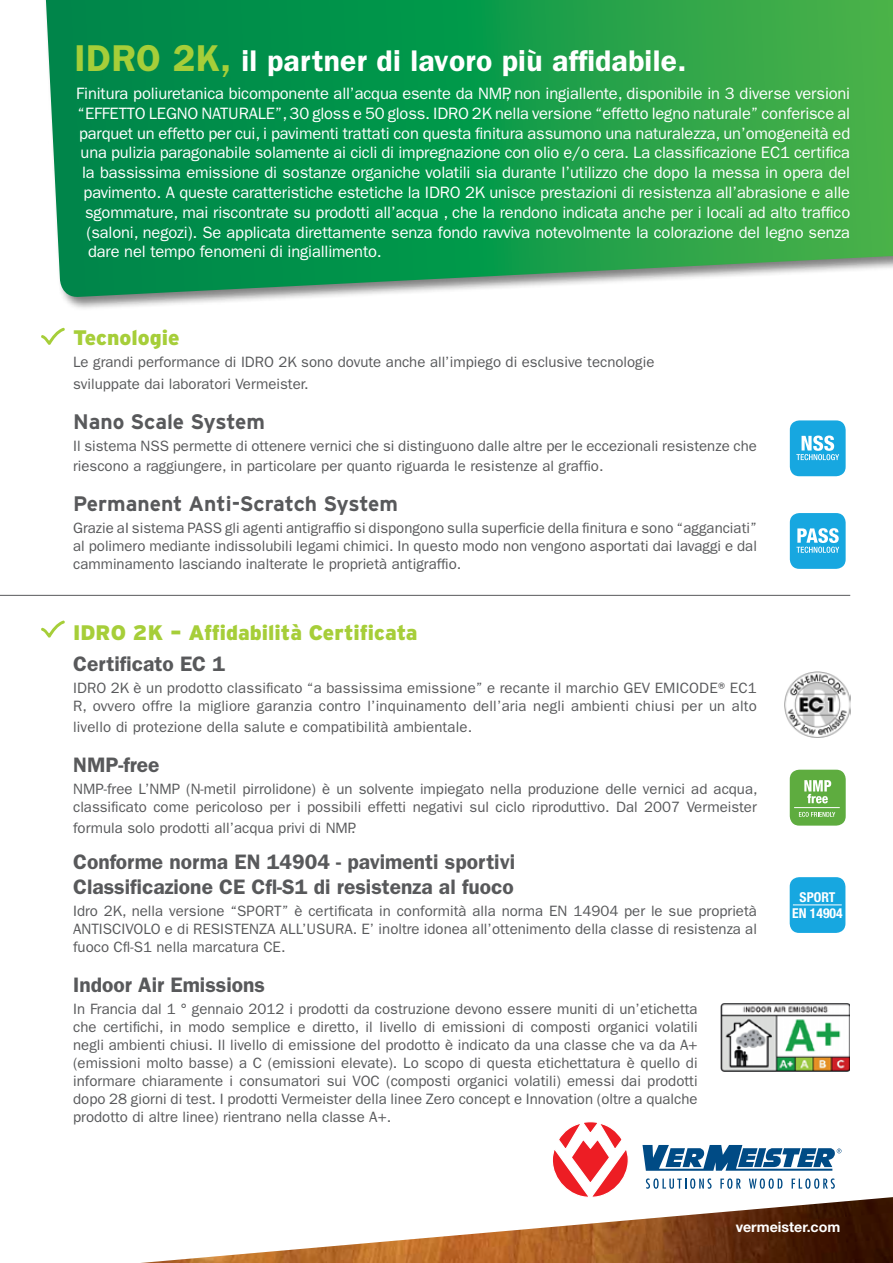
<style>
.page{position:relative;width:893px;height:1263px;background:#fff}
.page>*{position:absolute;margin:0;border:0;box-sizing:border-box;transform-origin:0 0}
.t1{font:600 30px "Franklin Gothic LT";letter-spacing:.01em;color:#fff}
.t2{font:600 21px/25.2px "Franklin Gothic LT";color:#58595b}
.t3{font:700 21px "Interstate";color:#58595b}
.t4{font:900 21px "Interstate";color:#a6ce39}
.t5{font:16.5px "Franklin Gothic LT";letter-spacing:-.01em;color:#fff}
.t6{font:15px/18px "Franklin Gothic LT";color:#58595b}
.t7{font:700 14.25px "Helvetica Neue LT Std";color:#fff}
.t8{font:700 condensed 13.65px/16.4px "Helvetica Neue LT Std";color:#fff;text-align:center}
.s1{font-size:37.5px;color:#a6ce39}
</style>
<div class="page">
<img style="left:141px;top:1197px;width:752px;height:66px">
<div style="left:40px;top:0;width:853px;height:311px;background:#000;opacity:.5"></div>
<svg style="left:46px;top:0;width:847px;height:298px;background:#259f55"></svg>
<svg style="left:552px;top:1122px;width:77px;height:77px"></svg>
<svg style="left:642px;top:1145px;width:199px;height:26px"></svg>
<svg style="left:646px;top:1178px;width:66px;height:11px"></svg>
<svg style="left:720px;top:1178px;width:21px;height:11px"></svg>
<svg style="left:749px;top:1178px;width:33px;height:11px"></svg>
<svg style="left:792px;top:1178px;width:43px;height:11px"></svg>
<hr style="left:0;top:595px;width:850px;height:1px;background:#58595b">
<svg style="left:41px;top:620px;width:24px;height:18px"></svg>
<svg style="left:41px;top:327px;width:24px;height:18px"></svg>
<div style="left:790px;top:420px;width:56px;height:56px;background:#17a7e0;border-radius:10px"></div>
<svg style="left:796px;top:435px;width:43px;height:25px"></svg>
<div style="left:790px;top:513px;width:56px;height:56px;background:#17a7e0;border-radius:10px"></div>
<svg style="left:796px;top:528px;width:43px;height:25px"></svg>
<img style="left:785px;top:671px;width:65px;height:66px">
<div style="left:790px;top:877px;width:55px;height:56px;background:#17a7e0;border-radius:10px"></div>
<hr style="left:793px;top:904px;width:49px;height:1px;background:#fff">
<div style="left:790px;top:770px;width:56px;height:56px;background:#5eac3f;border-radius:10px"></div>
<svg style="left:804px;top:780px;width:27px;height:23px"></svg>
<svg style="left:799px;top:812px;width:36px;height:5px"></svg>
<hr style="left:794px;top:807px;width:46px;height:1px;background:#fff">
<img style="left:720px;top:1003px;width:130px;height:68px">
<h1 class="t1" style="left:75px;top:43px;width:613px"><span class="s1">IDRO 2K,</span> il partner di lavoro più affidabile.</h1>
<p class="t5" style="left:76px;top:84px;width:776px">Finitura poliuretanica bicomponente all’acqua esente da NMP, non ingiallente, disponibile in 3 diverse versioni</p>
<p class="t5" style="left:78px;top:104px;width:774px">“EFFETTO LEGNO NATURALE”, 30 gloss e 50 gloss. IDRO 2K nella versione “effetto legno naturale” conferisce al</p>
<p class="t5" style="left:79px;top:123px;width:773px">parquet un effetto per cui, i pavimenti trattati con questa finitura assumono una naturalezza, un’omogeneità ed</p>
<p class="t5" style="left:81px;top:143px;width:771px">una pulizia paragonabile solamente ai cicli di impregnazione con olio e/o cera. La classificazione EC1 certifica</p>
<p class="t5" style="left:82px;top:163px;width:770px">la bassissima emissione di sostanze organiche volatili sia durante l’utilizzo che dopo la messa in opera del</p>
<p class="t5" style="left:84px;top:183px;width:768px">pavimento. A queste caratteristiche estetiche la IDRO 2K unisce prestazioni di resistenza all’abrasione e alle</p>
<p class="t5" style="left:85px;top:203px;width:767px">sgommature, mai riscontrate su prodotti all’acqua , che la rendono indicata anche per i locali ad alto traffico</p>
<p class="t5" style="left:87px;top:222px;width:765px">(saloni, negozi). Se applicata direttamente senza fondo ravviva notevolmente la colorazione del legno senza</p>
<p class="t5" style="left:88px;top:242px;width:295px">dare nel tempo fenomeni di ingiallimento.</p>
<h2 class="t4" style="left:73px;top:325px;width:108px">Tecnologie</h2>
<p class="t6" style="left:73px;top:351px;width:583px;line-height:21.6px">Le grandi performance di IDRO 2K sono dovute anche all’impiego di esclusive tecnologie sviluppate dai laboratori Vermeister.</p>
<h2 class="t3" style="left:73px;top:409px;width:193px">Nano Scale System</h2>
<p class="t6" style="left:73px;top:436px;width:685px;line-height:19.8px">Il sistema NSS permette di ottenere vernici che si distinguono dalle altre per le eccezionali resistenze che riescono a raggiungere, in particolare per quanto riguarda le resistenze al graffio.</p>
<h2 class="t3" style="left:73px;top:491px;width:326px">Permanent Anti-Scratch System</h2>
<p class="t6" style="left:73px;top:519px;width:685px;text-align:justify">Grazie aI sistema PASS gli agenti antigraffio si dispongono sulla superficie della finitura e sono “agganciati” al polimero mediante indissolubili legami chimici. In questo modo non vengono asportati dai lavaggi e dal camminamento lasciando inalterate le proprietà antigraffio.</p>
<h2 class="t4" style="left:73px;top:620px;width:346px">IDRO 2K – Affidabilità Certificata</h2>
<h2 class="t2" style="left:73px;top:651px;width:153px">Certificato EC 1</h2>
<p class="t6" style="left:73px;top:679px;width:685px">IDRO 2K è un prodotto classificato “a bassissima emissione” e recante il marchio GEV EMICODE® EC1<br>R, ovvero offre la migliore garanzia contro l’inquinamento dell’aria negli ambienti chiusi per un alto</p>
<p class="t6" style="left:73px;top:718px;width:401px">livello di protezione della salute e compatibilità ambientale.</p>
<h2 class="t2" style="left:73px;top:752px;width:88px">NMP-free</h2>
<p class="t6" style="left:73px;top:780px;width:686px">NMP-free L’NMP (N-metil pirrolidone) è un solvente impiegato nella produzione delle vernici ad acqua, classificato come pericoloso per i possibili effetti negativi sul ciclo riproduttivo. Dal 2007 Vermeister</p>
<p class="t6" style="left:73px;top:819px;width:285px">formula solo prodotti all’acqua privi di NMP.</p>
<h2 class="t2" style="left:73px;top:849px;width:444px">Conforme norma EN 14904 - pavimenti sportivi<br>Classificazione CE Cfl-S1 di resistenza al fuoco</h2>
<p class="t6" style="left:73px;top:902px;width:685px;text-align:justify">Idro 2K, nella versione “SPORT” è certificata in conformità alla norma EN 14904 per le sue proprietà ANTISCIVOLO e di RESISTENZA ALL’USURA. E’ inoltre idonea all’ottenimento della classe di resistenza al fuoco Cfl-S1 nella marcatura CE.</p>
<h2 class="t2" style="left:73px;top:972px;width:193px">Indoor Air Emissions</h2>
<p class="t6" style="left:73px;top:1000px;width:626px;text-align:justify">In Francia dal 1 ° gennaio 2012 i prodotti da costruzione devono essere muniti di un’etichetta che certifichi, in modo semplice e diretto, il livello di emissioni di composti organici volatili negli ambienti chiusi. Il livello di emissione del prodotto è indicato da una classe che va da A+ (emissioni molto basse) a C (emissioni elevate). Lo scopo di questa etichettatura è quello di informare chiaramente i consumatori sui VOC (composti organici volatili) emessi dai prodotti dopo 28 giorni di test. I prodotti Vermeister della linee Zero concept e Innovation (oltre a qualche prodotto di altre linee) rientrano nella classe A+.</p>
<p class="t8" style="left:792px;top:888px;width:52px">SPORT<br>EN 14904</p>
<p class="t7" style="left:736px;top:1218px;width:106px">vermeister.com</p>
</div>
